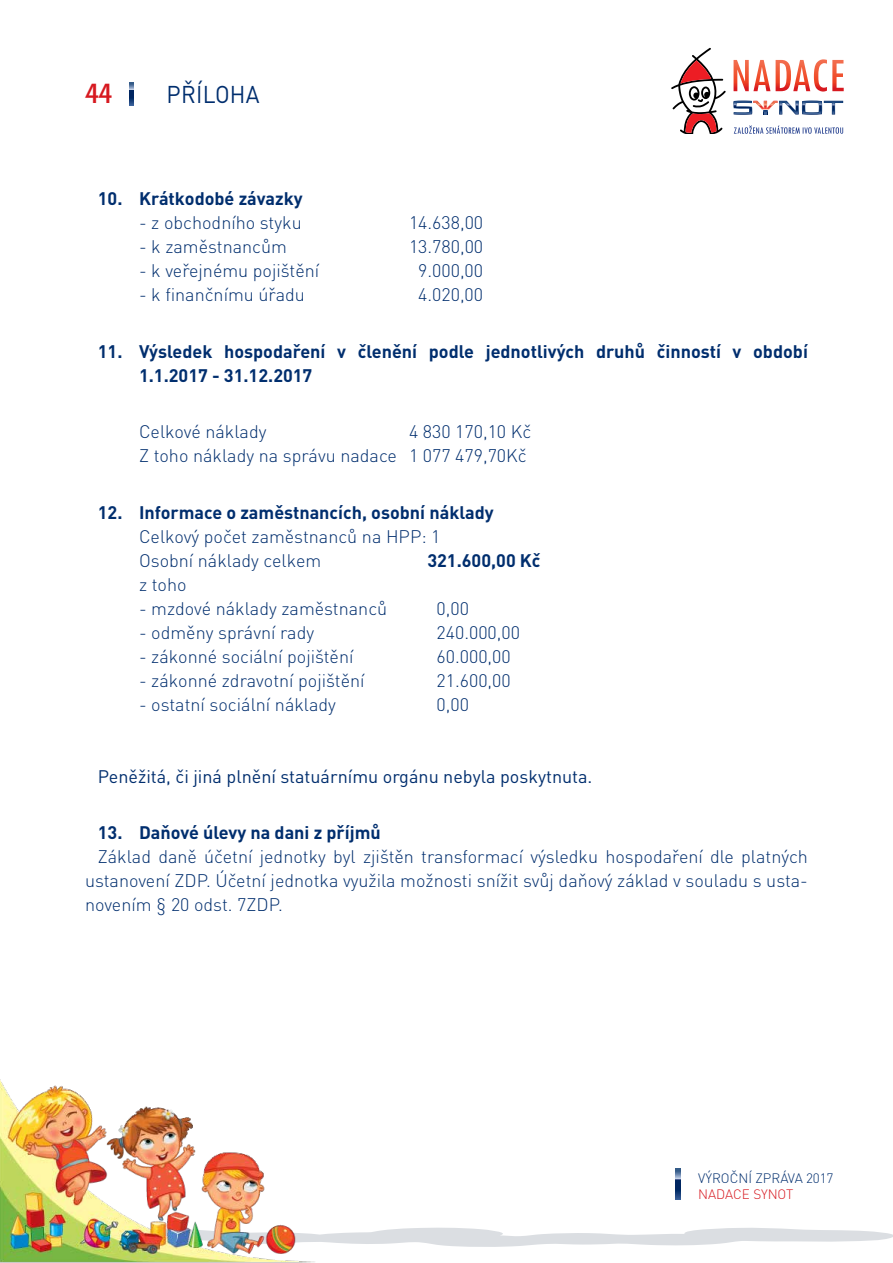
<style>
.page{position:relative;width:893px;height:1263px;background:#fff}
.page>*{position:absolute;margin:0;border:0;box-sizing:border-box;transform-origin:0 0}
.t1{font:700 27px "Dyna Grotesk L";color:#d71920}
.t2{font:24px "DIN Pro";letter-spacing:.01em;color:#002e6e;scale:.94 1}
.t3{font:300 18px/24px "DIN Pro";color:#002e6e;text-align:right}
.t4{font:700 18px/24px "DIN Pro";color:#002e6e}
.t5{font:18px "DIN Pro";color:#002e6e}
.t6{font:300 13.5px "DIN Pro";color:#002e6e}
.t7{font:300 13.5px "DIN Pro";color:#d71920}
</style>
<div class="page">
<svg style="left:676px;top:1169px;width:5px;height:31px"></svg>
<svg style="left:130px;top:82px;width:4px;height:23px"></svg>
<svg style="left:734px;top:59px;width:110px;height:33px"></svg>
<svg style="left:733px;top:101px;width:110px;height:14px"></svg>
<svg style="left:671px;top:48px;width:55px;height:86px"></svg>
<svg style="left:734px;top:126px;width:109px;height:8px"></svg>
<svg style="left:316px;top:1227px;width:577px;height:20px"></svg>
<img style="left:0;top:1079px;width:316px;height:184px">
<h1 class="t1" style="left:85px;top:78px;width:29px">44</h1>
<h2 class="t2" style="left:167px;top:78px;width:100px">PŘÍLOHA</h2>
<p class="t4" style="left:98px;top:186px;width:206px">10. Krátkodobé závazky</p>
<p class="t3" style="left:139px;top:210px;width:164px">- z obchodního styku</p>
<p class="t3" style="left:409px;top:210px;width:76px">14.638,00</p>
<p class="t3" style="left:139px;top:234px;width:149px">- k zaměstnancům</p>
<p class="t3" style="left:409px;top:234px;width:76px">13.780,00</p>
<p class="t3" style="left:139px;top:258px;width:182px">- k veřejnému pojištění</p>
<p class="t3" style="left:418px;top:258px;width:66px">9.000,00</p>
<p class="t3" style="left:139px;top:282px;width:167px">- k finančnímu úřadu</p>
<p class="t3" style="left:418px;top:282px;width:66px">4.020,00</p>
<p class="t4" style="left:139px;top:338px;width:670px;text-indent:-41px">11. Výsledek hospodaření v členění podle jednotlivých druhů činností v období<br>1.1.2017 - 31.12.2017</p>
<p class="t3" style="left:139px;top:419px;width:394px">4 830 170,10 Kč<br>Z toho náklady na správu nadace 1 077 479,70Kč</p>
<p class="t4" style="left:98px;top:499px;width:398px">12. Informace o zaměstnancích, osobní náklady</p>
<p class="t3" style="left:139px;top:523px;width:303px;text-align:left">Celkový počet zaměstnanců na HPP: 1<br>Osobní náklady celkem</p>
<p class="t3" style="left:139px;top:419px;width:129px">Celkové náklady</p>
<p class="t4" style="left:427px;top:547px;width:115px">321.600,00 Kč</p>
<p class="t3" style="left:139px;top:571px;width:49px">z toho</p>
<p class="t3" style="left:139px;top:595px;width:250px">- mzdové náklady zaměstnanců</p>
<p class="t3" style="left:437px;top:595px;width:34px">0,00</p>
<p class="t3" style="left:139px;top:619px;width:177px">- odměny správní rady</p>
<p class="t3" style="left:437px;top:619px;width:85px">240.000,00</p>
<p class="t3" style="left:139px;top:643px;width:216px">- zákonné sociální pojištění</p>
<p class="t3" style="left:437px;top:643px;width:76px">60.000,00</p>
<p class="t3" style="left:139px;top:667px;width:227px">- zákonné zdravotní pojištění</p>
<p class="t3" style="left:437px;top:667px;width:76px">21.600,00</p>
<p class="t3" style="left:139px;top:691px;width:198px">- ostatní sociální náklady</p>
<p class="t3" style="left:437px;top:691px;width:34px">0,00</p>
<p class="t5" style="left:98px;top:764px;width:496px">Peněžitá, či jiná plnění statuárnímu orgánu nebyla poskytnuta.</p>
<p class="t4" style="left:98px;top:820px;width:284px">13. Daňové úlevy na dani z příjmů</p>
<p class="t3" style="left:85px;top:844px;width:724px;text-align:justify;text-indent:13px">Základ daně účetní jednotky byl zjištěn transformací výsledku hospodaření dle platných ustanovení ZDP. Účetní jednotka využila možnosti snížit svůj daňový základ v souladu s usta&shy;novením § 20 odst. 7ZDP.</p>
<p class="t6" style="left:698px;top:1169px;width:137px">VÝROČNÍ ZPRÁVA 2017</p>
<p class="t7" style="left:698px;top:1185px;width:97px">NADACE SYNOT</p>
</div>
